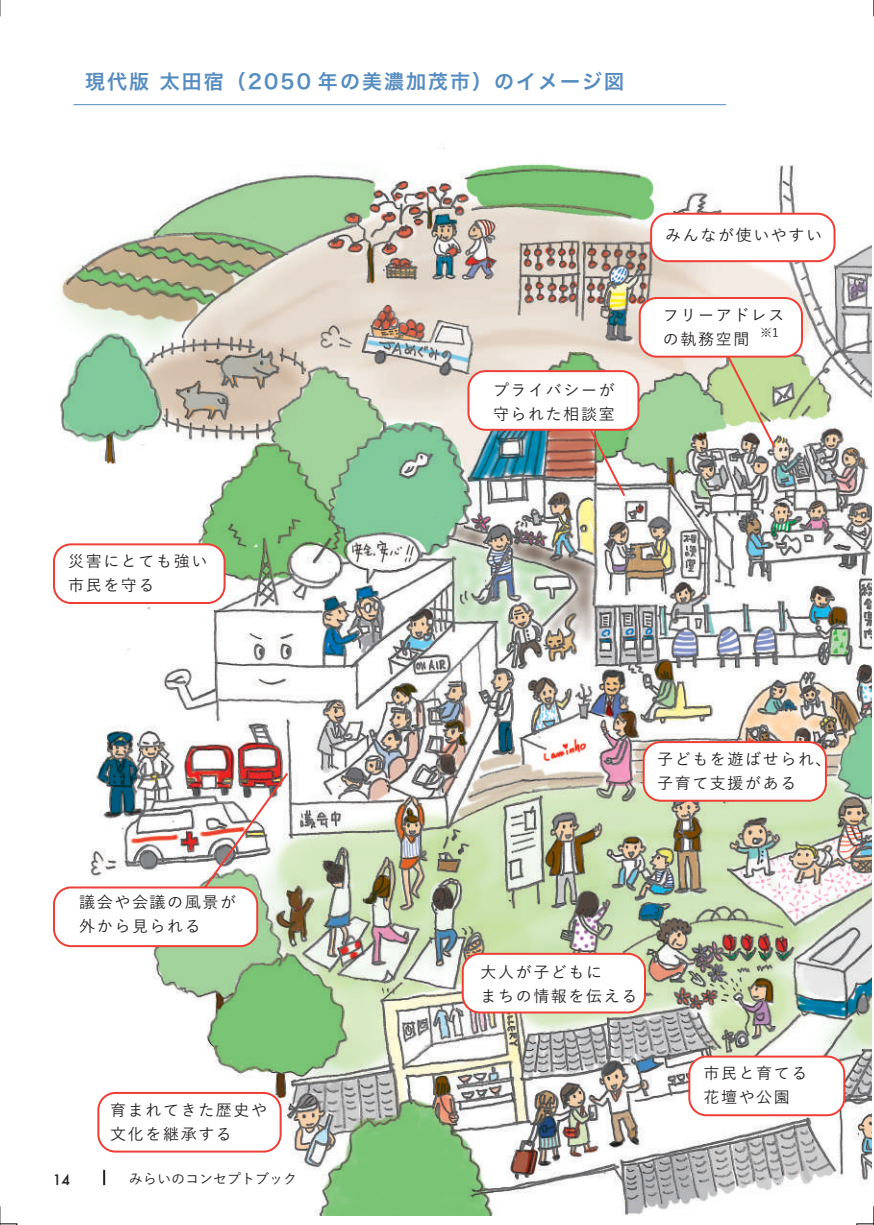
<style>
.page{position:relative;width:874px;height:1225px;background:#fff}
.page>*{position:absolute;margin:0;border:0;box-sizing:border-box;transform-origin:0 0}
.t1{font:20px "Hira Kaku Pro N W6";letter-spacing:.1em;color:#558cc0}
.t2{font:500 16px/24px "Yu Go";letter-spacing:.1em;color:#231f20}
.t3{font:500 14px "Yu Go";color:#231f20}
.t4{font:500 14px "Futura";color:#231f20}
.t5{font:500 12px "Yu Go";color:#231f20}
</style>
<div class="page">
<img style="left:53px;top:104px;width:817px;height:1111px">
<svg style="left:0;top:1206px;width:17px;height:19px"></svg>
<svg style="left:0;top:0;width:1px;height:16px"></svg>
<svg style="left:855px;top:1206px;width:18px;height:19px"></svg>
<svg style="left:103px;top:1169px;width:2px;height:16px"></svg>
<svg style="left:587px;top:431px;width:39px;height:67px"></svg>
<svg style="left:725px;top:358px;width:52px;height:92px"></svg>
<img style="left:202px;top:770px;width:88px;height:120px">
<hr style="left:73px;top:104px;width:652px;height:1px;background:#558cc0">
<div style="left:54px;top:544px;width:170px;height:59px;background:#fff;border-radius:17px"></div>
<div style="left:53px;top:543px;width:172px;height:61px;border:2px solid #ee3e35;border-radius:17px"></div>
<div style="left:650px;top:214px;width:184px;height:47px;background:#fff;border-radius:17px"></div>
<div style="left:649px;top:213px;width:186px;height:49px;border:2px solid #ee3e35;border-radius:17px"></div>
<div style="left:54px;top:887px;width:203px;height:59px;background:#fff;border-radius:17px"></div>
<div style="left:53px;top:886px;width:205px;height:61px;border:2px solid #ee3e35;border-radius:17px"></div>
<div style="left:468px;top:371px;width:170px;height:59px;background:#fff;border-radius:17px"></div>
<div style="left:467px;top:370px;width:172px;height:61px;border:2px solid #ee3e35;border-radius:17px"></div>
<div style="left:689px;top:1056px;width:154px;height:59px;background:#fff;border-radius:17px"></div>
<div style="left:688px;top:1055px;width:156px;height:61px;border:2px solid #ee3e35;border-radius:17px"></div>
<div style="left:639px;top:298px;width:162px;height:59px;background:#fff;border-radius:17px"></div>
<div style="left:638px;top:297px;width:164px;height:61px;border:2px solid #ee3e35;border-radius:17px"></div>
<div style="left:98px;top:1093px;width:182px;height:58px;background:#fff;border-radius:17px"></div>
<div style="left:97px;top:1092px;width:184px;height:60px;border:2px solid #ee3e35;border-radius:17px"></div>
<div style="left:643px;top:742px;width:182px;height:58px;background:#fff;border-radius:17px"></div>
<div style="left:642px;top:741px;width:184px;height:60px;border:2px solid #ee3e35;border-radius:17px"></div>
<div style="left:462px;top:954px;width:182px;height:58px;background:#fff;border-radius:17px"></div>
<div style="left:461px;top:953px;width:184px;height:60px;border:2px solid #ee3e35;border-radius:17px"></div>
<p class="t1" style="left:85px;top:63px;width:540px">現代版 太田宿（2050 年の美濃加茂市）のイメージ図</p>
<p class="t2" style="left:68px;top:547px;width:141px">災害にとても強い市民を守る</p>
<p class="t2" style="left:492px;top:376px;width:123px">プライバシーが守られた相談室</p>
<p class="t2" style="left:665px;top:221px;width:158px">みんなが使いやすい</p>
<p class="t2" style="left:662px;top:301px;width:123px">フリーアドレスの執務空間</p>
<p class="t5" style="left:759px;top:322px;width:20px">※1</p>
<p class="t2" style="left:79px;top:888px;width:158px">議会や会議の風景が外から見られる</p>
<p class="t2" style="left:110px;top:1095px;width:158px">育まれてきた歴史や文化を継承する</p>
<p class="t4" style="left:53px;top:1169px;width:19px">14</p>
<p class="t3" style="left:129px;top:1165px;width:169px">みらいのコンセプトブック</p>
<p class="t2" style="left:656px;top:745px;width:176px">子どもを遊ばせられ、子育て支援がある</p>
<p class="t2" style="left:480px;top:958px;width:158px">大人が子どもに<br>まちの情報を伝える</p>
<p class="t2" style="left:703px;top:1059px;width:105px">市民と育てる花壇や公園</p>
</div>
